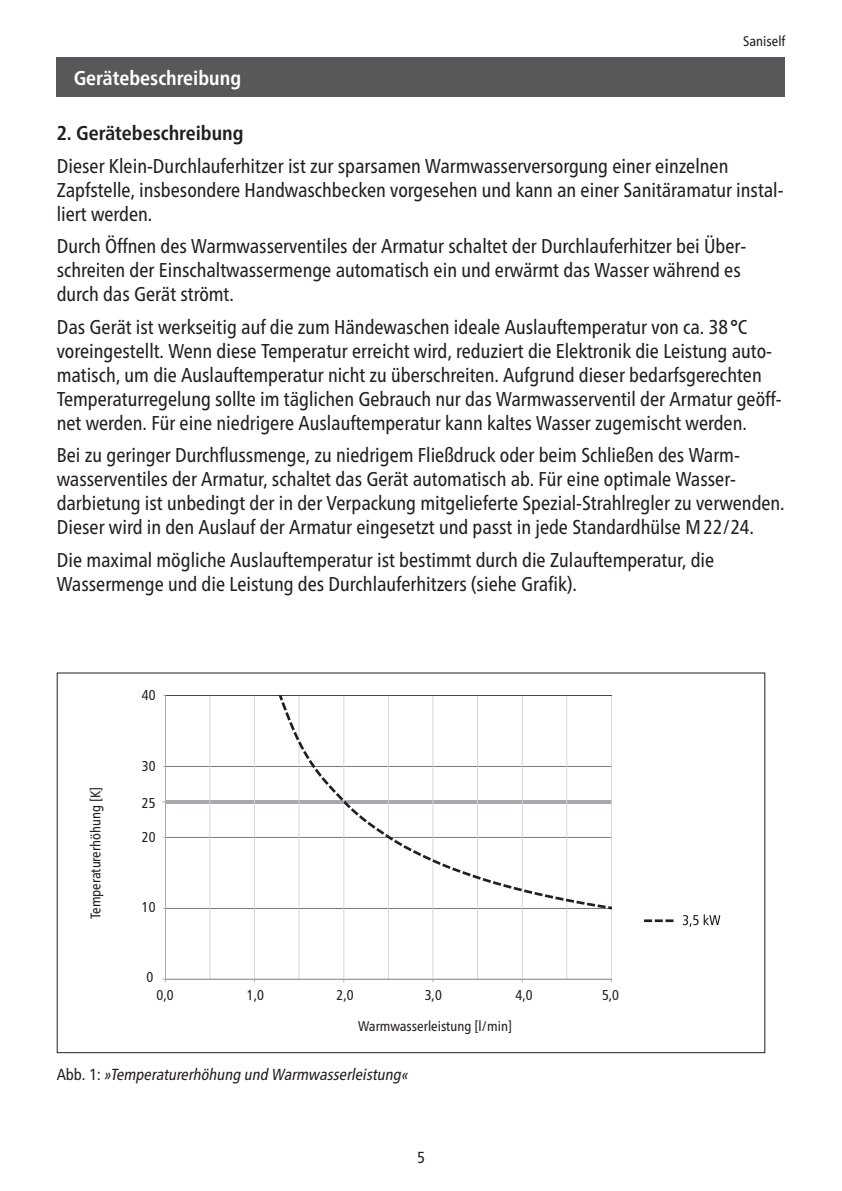
<style>
.page{position:relative;width:842px;height:1191px;background:#fff}
.page>*{position:absolute;margin:0;border:0;box-sizing:border-box;transform-origin:0 0}
.t1{font:condensed 20px/24px "Frutiger Neue LTW1 G";color:#231f20}
.t2{font:700 condensed 20px "Frutiger Neue LTW1 G";color:#231f20}
.t3{font:700 condensed 20px "Frutiger Neue LTW1 G";color:#fff}
.t4{font:italic condensed 16px "Frutiger Neue LTW1 G";color:#231f20}
.t5{font:condensed 16px "Frutiger Neue LTW1 G";color:#231f20}
.t6{font:condensed 14.2px "Frutiger LT Std";color:#231f20}
.t7{font:condensed 14px "Frutiger Neue LTW1 G";color:#231f20}
.s1{font-style:normal}
</style>
<div class="page">
<div style="left:57px;top:57px;width:728px;height:39px;background:#57585a"></div>
<svg style="left:166px;top:695px;width:446px;height:283px"></svg>
<hr style="left:165px;top:695px;width:1px;height:284px;background:#a8a9ad">
<hr style="left:165px;top:978px;width:535px;height:1px;background:#a8a9ad">
<svg style="left:285px;top:712px;width:327px;height:209px"></svg>
<svg style="left:279px;top:695px;width:8px;height:15px"></svg>
<div style="left:612px;top:693px;width:95px;height:293px;background:#fff"></div>
<svg style="left:645px;top:919px;width:29px;height:3px"></svg>
<svg style="left:683px;top:915px;width:15px;height:11px"></svg>
<svg style="left:704px;top:914px;width:16px;height:11px"></svg>
<p class="t7" style="left:743px;top:33px;width:43px">Saniself</p>
<p class="t3" style="left:74px;top:66px;width:169px">Gerätebeschreibung</p>
<p class="t2" style="left:57px;top:121px;width:188px">2. Gerätebeschreibung</p>
<p class="t1" style="left:57px;top:154px;width:728px">Dieser Klein-Durchlauferhitzer ist zur sparsamen Warmwasserversorgung einer einzelnen<br>Zapfstelle, insbesondere Handwaschbecken vorgesehen und kann an einer Sanitäramatur instal&shy;liert werden.</p>
<p class="t1" style="left:57px;top:234px;width:690px">Durch Öffnen des Warmwasserventiles der Armatur schaltet der Durchlauferhitzer bei Über&shy;schreiten der Einschaltwassermenge automatisch ein und erwärmt das Wasser während es durch das Gerät strömt.</p>
<p class="t1" style="left:57px;top:315px;width:726px">Das Gerät ist werkseitig auf die zum Händewaschen ideale Auslauftemperatur von ca. 38 °C voreingestellt. Wenn diese Temperatur erreicht wird, reduziert die Elektronik die Leistung auto&shy;matisch, um die Auslauftemperatur nicht zu überschreiten. Aufgrund dieser bedarfsgerechten Temperaturregelung sollte im täglichen Gebrauch nur das Warmwasserventil der Armatur geöff&shy;net werden. Für eine niedrigere Auslauftemperatur kann kaltes Wasser zugemischt werden.</p>
<p class="t1" style="left:57px;top:443px;width:730px">Bei zu geringer Durchflussmenge, zu niedrigem Fließdruck oder beim Schließen des Warm&shy;wasserventiles der Armatur, schaltet das Gerät automatisch ab. Für eine optimale Wasser&shy;darbietung ist unbedingt der in der Verpackung mitgelieferte Spezial-Strahlregler zu verwenden.<br>Dieser wird in den Auslauf der Armatur eingesetzt und passt in jede Standardhülse M22/24.</p>
<p class="t1" style="left:57px;top:548px;width:659px">Die maximal mögliche Auslauftemperatur ist bestimmt durch die Zulauftemperatur, die<br>Wassermenge und die Leistung des Durchlauferhitzers (siehe Grafik).</p>
<p class="t6" style="left:142px;top:687px;width:15px">40</p>
<p class="t7" style="left:87px;top:919px;width:134px;rotate:-90deg">Temperaturerhöhung [K]</p>
<p class="t6" style="left:142px;top:758px;width:15px">30</p>
<p class="t6" style="left:142px;top:794px;width:15px">25</p>
<p class="t6" style="left:142px;top:828px;width:15px">20</p>
<p class="t6" style="left:142px;top:899px;width:15px">10</p>
<p class="t6" style="left:147px;top:968px;width:8px">0</p>
<p class="t6" style="left:157px;top:987px;width:19px">0,0</p>
<p class="t6" style="left:247px;top:987px;width:19px">1,0</p>
<p class="t6" style="left:337px;top:987px;width:19px">2,0</p>
<p class="t6" style="left:425px;top:987px;width:19px">3,0</p>
<p class="t6" style="left:515px;top:987px;width:19px">4,0</p>
<p class="t6" style="left:602px;top:987px;width:19px">5,0</p>
<p class="t7" style="left:358px;top:1017px;width:155px">Warmwasserleistung [l/min]</p>
<p class="t4" style="left:57px;top:1064px;width:356px"><span class="s1">A b b . 1 :</span> »Temperaturerhöhung und Warmwasserleistung«</p>
<p class="t5" style="left:417px;top:1148px;width:9px">5</p>
</div>
